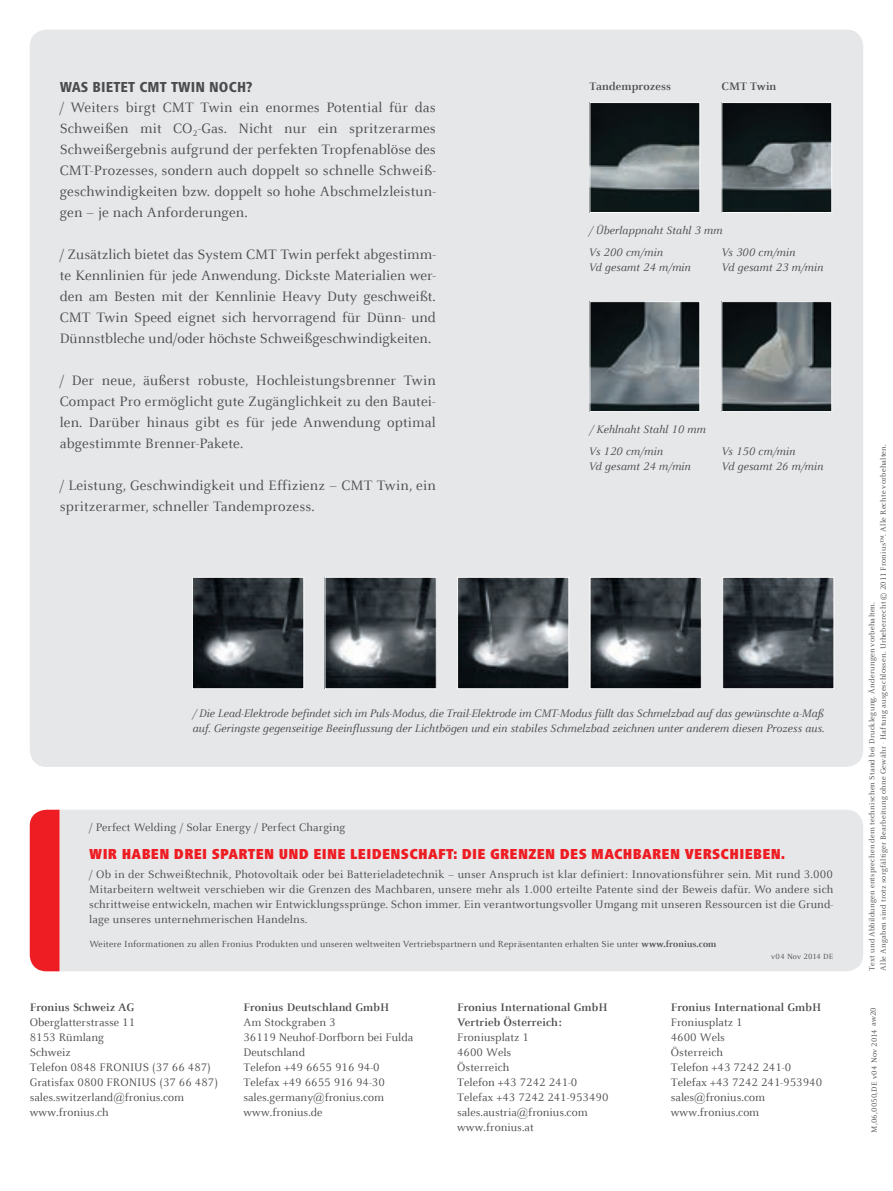
<style>
.page{position:relative;width:893px;height:1191px;background:#fff}
.page>*{position:absolute;margin:0;border:0;box-sizing:border-box;transform-origin:0 0}
.t1{font:15px/21px "Celeste Offc Pro";letter-spacing:.01em;color:#4b4c4d;text-align:justify}
.t2{font:900 condensed 15px "Frutiger Next LTW1 G";letter-spacing:.02em;color:#ee1d23}
.t3{font:800 condensed 15px "Frutiger Next LTW1 G";letter-spacing:.01em;color:#4b4c4d}
.t4{font:12px/15px "Celeste Offc Pro";color:#4b4c4d}
.t5{font:italic 12px/15px "Celeste Offc Pro";color:#4b4c4d}
.t6{font:700 12px/15px "Celeste Offc Pro";letter-spacing:.01em;color:#4b4c4d}
.t7{font:9.75px "Celeste Offc Pro";letter-spacing:.01em;color:#4b4c4d}
.t8{font:8.25px/11.2px "Celeste Offc Pro";letter-spacing:.02em;color:#4b4c4d}
.s1{font-weight:700}
</style>
<div class="page">
<div style="left:60px;top:810px;width:803px;height:161px;background:#e6e7e9"></div>
<div style="left:30px;top:809px;width:30px;height:162px;background:#ee1d23"></div>
<div style="left:30px;top:30px;width:833px;height:737px;background:#e6e7e9;border-radius:17px"></div>
<img style="left:194px;top:579px;width:108px;height:108px">
<div style="left:192px;top:577px;width:112px;height:112px;border:1px solid #fff"></div>
<img style="left:327px;top:579px;width:108px;height:108px">
<div style="left:325px;top:577px;width:112px;height:112px;border:1px solid #fff"></div>
<img style="left:459px;top:579px;width:108px;height:108px">
<div style="left:457px;top:577px;width:112px;height:112px;border:1px solid #fff"></div>
<img style="left:592px;top:579px;width:108px;height:108px">
<div style="left:590px;top:577px;width:112px;height:112px;border:1px solid #fff"></div>
<img style="left:724px;top:579px;width:108px;height:108px">
<div style="left:722px;top:577px;width:112px;height:112px;border:1px solid #fff"></div>
<img style="left:591px;top:104px;width:107px;height:107px">
<div style="left:589px;top:102px;width:111px;height:111px;border:1px solid #fff"></div>
<img style="left:723px;top:104px;width:107px;height:107px">
<div style="left:721px;top:102px;width:111px;height:111px;border:1px solid #fff"></div>
<img style="left:591px;top:303px;width:107px;height:107px">
<div style="left:589px;top:301px;width:111px;height:111px;border:1px solid #fff"></div>
<img style="left:723px;top:303px;width:107px;height:107px">
<div style="left:721px;top:301px;width:111px;height:111px;border:1px solid #fff"></div>
<p class="t3" style="left:60px;top:78px;width:90px">WAS BIETET CMT</p>
<p class="t3" style="left:171px;top:78px;width:83px">TWIN NOCH?</p>
<p class="t1" style="left:60px;top:96px;width:378px">/ Weiters birgt CMT Twin ein enormes Potential für das Schweißen mit CO<sub>2</sub>-Gas. Nicht nur ein spritzerarmes Schweißergebnis aufgrund der perfekten Tropfenablöse des CMT-Prozesses, sondern auch doppelt so schnelle Schweiß&shy;geschwindigkeiten bzw. doppelt so hohe Abschmelzleistun&shy;gen – je nach Anforderungen.</p>
<p class="t1" style="left:60px;top:243px;width:378px">/ Zusätzlich bietet das System CMT Twin perfekt abgestimm&shy;te Kennlinien für jede Anwendung. Dickste Materialien wer&shy;den am Besten mit der Kennlinie Heavy Duty geschweißt.<br>CMT Twin Speed eignet sich hervorragend für Dünn- und Dünnstbleche und/oder höchste Schweißgeschwindigkeiten.</p>
<p class="t1" style="left:60px;top:369px;width:378px">/ Der neue, äußerst robuste, Hochleistungsbrenner Twin Compact Pro ermöglicht gute Zugänglichkeit zu den Bautei&shy;len. Darüber hinaus gibt es für jede Anwendung optimal abgestimmte Brenner-Pakete.</p>
<p class="t1" style="left:60px;top:474px;width:378px">/ Leistung, Geschwindigkeit und Effizienz – CMT Twin, ein spritzerarmer, schneller Tandemprozess.</p>
<p class="t6" style="left:589px;top:78px;width:83px">Tandemprozess</p>
<p class="t6" style="left:721px;top:78px;width:57px">CMT Twin</p>
<p class="t5" style="left:589px;top:222px;width:135px">/ Überlappnaht Stahl 3 mm</p>
<p class="t5" style="left:589px;top:245px;width:103px">Vs 200 cm/min<br>Vd gesamt 24 m/min</p>
<p class="t5" style="left:721px;top:245px;width:103px">Vs 300 cm/min<br>Vd gesamt 23 m/min</p>
<p class="t5" style="left:589px;top:422px;width:118px">/ Kehlnaht Stahl 10 mm</p>
<p class="t5" style="left:589px;top:443px;width:103px">Vs 120 cm/min<br>Vd gesamt 24 m/min</p>
<p class="t5" style="left:721px;top:443px;width:103px">Vs 150 cm/min<br>Vd gesamt 26 m/min</p>
<p class="t5" style="left:192px;top:705px;width:633px">/ Die Lead-Elektrode befindet sich im Puls-Modus, die Trail-Elektrode im CMT-Modus füllt das Schmelzbad auf das gewünschte a-Maß auf. Geringste gegenseitige Beeinflussung der Lichtbögen und ein stabiles Schmelzbad zeichnen unter anderem diesen Prozess aus.</p>
<p class="t4" style="left:89px;top:819px;width:258px">/ Perfect Welding / Solar Energy / Perfect Charging</p>
<p class="t2" style="left:89px;top:845px;width:697px">WIR HABEN DREI SPARTEN UND EINE LEIDENSCHAFT: DIE GRENZEN DES MACHBAREN VERSCHIEBEN.</p>
<p class="t4" style="left:89px;top:866px;width:746px;text-align:justify">/ Ob in der Schweißtechnik, Photovoltaik oder bei Batterieladetechnik − unser Anspruch ist klar definiert: Innovationsführer sein. Mit rund 3.000<br>Mitarbeitern weltweit verschieben wir die Grenzen des Machbaren, unsere mehr als 1.000 erteilte Patente sind der Beweis dafür. Wo andere sich schrittweise entwickeln, machen wir Entwicklungssprünge. Schon immer. Ein verantwortungsvoller Umgang mit unseren Ressourcen ist die Grund&shy;lage unseres unternehmerischen Handelns.</p>
<p class="t7" style="left:89px;top:938px;width:628px">Weitere Informationen zu allen Fronius Produkten und unseren weltweiten Vertriebspartnern und Repräsentanten erhalten Sie unter <span class="s1">www.fronius.com</span></p>
<p class="t6" style="left:30px;top:999px;width:106px">Fronius Schweiz AG</p>
<p class="t4" style="left:30px;top:1014px;width:190px">Oberglatterstrasse 11<br>8153 Rümlang<br>Schweiz<br>Telefon 0848 FRONIUS (37 66 487)<br>Gratisfax 0800 FRONIUS (37 66 487) sales.switzerland@fronius.com www.fronius.ch</p>
<p class="t6" style="left:243px;top:999px;width:147px">Fronius Deutschland GmbH</p>
<p class="t4" style="left:243px;top:1014px;width:171px">Am Stockgraben 3<br>36119 Neuhof-Dorfborn bei Fulda<br>Deutschland<br>Telefon +49 6655 916 94-0<br>Telefax +49 6655 916 94-30 sales.germany@fronius.com www.fronius.de</p>
<p class="t6" style="left:457px;top:999px;width:152px">Fronius International GmbH<br>Vertrieb Österreich:</p>
<p class="t4" style="left:457px;top:1029px;width:153px">Froniusplatz 1<br>4600 Wels<br>Österreich<br>Telefon +43 7242 241-0<br>Telefax +43 7242 241-953490 sales.austria@fronius.com www.fronius.at</p>
<p class="t8" style="left:771px;top:951px;width:64px">v04 Nov 2014 DE</p>
<p class="t6" style="left:671px;top:999px;width:152px">Fronius International GmbH</p>
<p class="t4" style="left:671px;top:1014px;width:153px">Froniusplatz 1<br>4600 Wels<br>Österreich<br>Telefon +43 7242 241-0<br>Telefax +43 7242 241-953940 sales@fronius.com www.fronius.com</p>
<p class="t8" style="left:866px;top:970px;width:528px;rotate:-90deg">Text und Abbildungen entsprechen dem technischen Stand bei Drucklegung. Änderungen vorbehalten.<br>Alle Angaben sind trotz sorgfältiger Bearbeitung ohne Gewähr - Haftung ausgeschlossen. Urheberrecht © 2011 Fronius™. Alle Rechte vorbehalten.</p>
<p class="t8" style="left:868px;top:1132px;width:127px;rotate:-90deg">M,06,0050,DE v04 Nov 2014 aw20</p>
</div>
